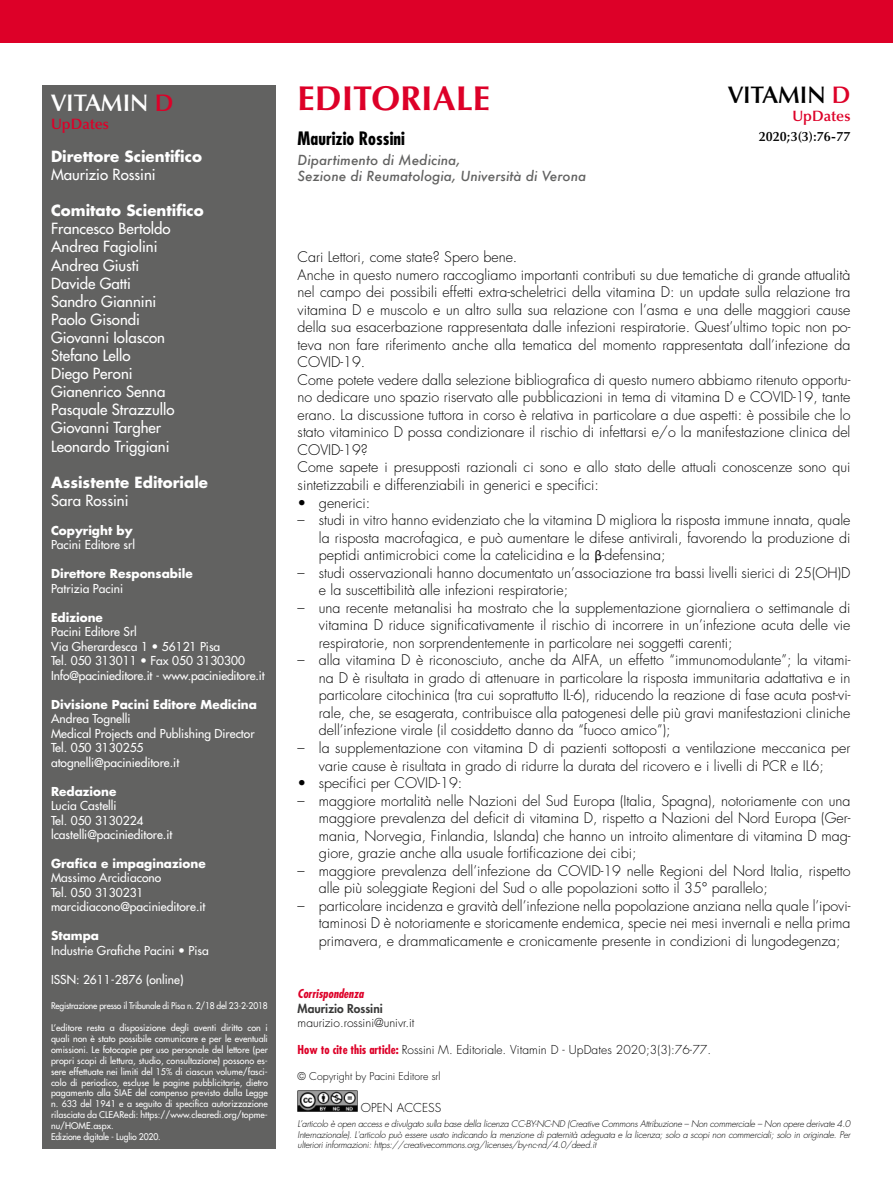
<style>
.page{position:relative;width:893px;height:1191px;background:#fff}
.page>*{position:absolute;margin:0;border:0;box-sizing:border-box;transform-origin:0 0}
.t1{font:700 34.5px "Optima LT Std";color:#dd0028}
.t2{font:600 24px "Optima LT Std";color:#fff}
.t3{font:600 24px "Optima LT Std";color:#000}
.t4{font:700 condensed 18px "Futura Std";color:#000}
.t5{font:500 15px/18.1px "Futura Std";color:#fff}
.t6{font:700 15px "Futura Std";color:#fff}
.t7{font:600 15px "Optima LT Std";color:#dd0028}
.t8{font:300 14.25px/17.5px "Futura Std";color:#000;text-align:justify}
.t9{font:italic 500 13.5px/16.2px "Futura";color:#626261}
.t10{font:600 13.5px "Optima LT Std";color:#000}
.t11{font:500 12px/14.5px "Futura Std";color:#fff}
.t12{font:300 12px "Futura Std";color:#000}
.t13{font:700 12px "Futura Std";color:#fff}
.t14{font:800 12px "Futura Std";color:#3a3a39}
.t15{font:italic 700 condensed 12px "Futura Std";color:#dd0028}
.t16{font:300 10.5px "Futura Std";color:#000}
.t17{font:500 9px/10.9px "Futura Std";color:#fff}
.t18{font:italic 300 9px/10.8px "Futura Std";letter-spacing:-.02em;color:#000;text-align:justify}
.t19{font:500 9px "Futura Std";letter-spacing:-.02em;color:#fff;scale:.95 1}
.s1{color:#dd0028}
.s2{font-family:"Calibri";font-weight:400}
.s3{font-weight:700;font-stretch:condensed;color:#dd0028}
</style>
<div class="page">
<div style="left:43px;top:85px;width:233px;height:1063px;background:#626261"></div>
<div style="left:0;top:0;width:893px;height:43px;background:#dd0028"></div>
<img style="left:298px;top:1090px;width:59px;height:21px">
<h2 class="t2" style="left:51px;top:89px;width:124px">VITAMIN <span class="s1">D</span></h2>
<p class="t7" style="left:51px;top:115px;width:60px">UpDates</p>
<p class="t6" style="left:51px;top:146px;width:152px">Direttore Scientifico</p>
<p class="t5" style="left:51px;top:166px;width:106px">Maurizio Rossini</p>
<p class="t6" style="left:51px;top:201px;width:154px">Comitato Scientifico</p>
<p class="t5" style="left:51px;top:220px;width:125px">Francesco Bertoldo<br>Andrea Fagiolini<br>Andrea Giusti<br>Davide Gatti<br>Sandro Giannini<br>Paolo Gisondi<br>Giovanni Iolascon<br>Stefano Lello<br>Diego Peroni<br>Gianenrico Senna<br>Pasquale Strazzullo<br>Giovanni Targher<br>Leonardo Triggiani</p>
<p class="t6" style="left:51px;top:472px;width:159px">Assistente Editoriale</p>
<p class="t5" style="left:51px;top:491px;width:79px">Sara Rossini</p>
<p class="t13" style="left:51px;top:522px;width:83px">Copyright by</p>
<p class="t11" style="left:51px;top:537px;width:86px">Pacini Editore srl</p>
<p class="t13" style="left:51px;top:566px;width:143px">Direttore Responsabile</p>
<p class="t11" style="left:51px;top:581px;width:74px">Patrizia Pacini</p>
<p class="t13" style="left:51px;top:609px;width:53px">Edizione</p>
<p class="t11" style="left:51px;top:624px;width:215px">Pacini Editore Srl<br>Via Gherardesca 1 • 56121 Pisa<br>Tel. 050 313011 • Fax 050 3130300<br>Info@pacinieditore.it - www.pacinieditore.it</p>
<p class="t13" style="left:51px;top:696px;width:208px">Divisione Pacini Editore Medicina</p>
<p class="t11" style="left:51px;top:711px;width:205px">Andrea Tognelli<br>Medical Projects and Publishing Director<br>Tel. 050 3130255 atognelli@pacinieditore.it</p>
<p class="t13" style="left:51px;top:783px;width:67px">Redazione</p>
<p class="t11" style="left:51px;top:798px;width:123px">Lucia Castelli<br>Tel. 050 3130224 lcastelli@pacinieditore.it</p>
<p class="t13" style="left:51px;top:855px;width:156px">Grafica e impaginazione</p>
<p class="t11" style="left:51px;top:871px;width:156px">Massimo Arcidiacono<br>Tel. 050 3130231 marcidiacono@pacinieditore.it</p>
<p class="t13" style="left:51px;top:928px;width:50px">Stampa</p>
<p class="t11" style="left:51px;top:943px;width:159px">Industrie Grafiche Pacini • Pisa</p>
<p class="t11" style="left:51px;top:972px;width:134px">ISSN: 2611-2876 (online)</p>
<p class="t19" style="left:51px;top:1000px;width:230px">Registrazione presso il Tribunale di Pisa n. 2/18 del 23-2-2018</p>
<p class="t17" style="left:51px;top:1022px;width:218px">L’editore resta a disposizione degli aventi diritto con i quali non è stato possibile comunicare e per le eventuali omissioni. Le fotocopie per uso personale del lettore (per propri scopi di lettura, studio, consultazione) possono es&shy;sere effettuate nei limiti del 15% di ciascun volume/fasci&shy;colo di periodico, escluse le pagine pubblicitarie, dietro pagamento alla SIAE del compenso previsto dalla Legge n. 633 del 1941 e a seguito di specifica autorizzazione rilasciata da CLEARedi: https://www.clearedi.org/topme&shy;nu/HOME.aspx.<br>Edizione digitale - Luglio 2020.</p>
<h1 class="t1" style="left:298px;top:79px;width:194px">EDITORIALE</h1>
<p class="t4" style="left:298px;top:127px;width:109px">Maurizio Rossini</p>
<p class="t9" style="left:298px;top:152px;width:290px">Dipartimento di Medicina,<br>Sezione di Reumatologia, Università di Verona</p>
<h2 class="t3" style="left:728px;top:81px;width:124px">VITAMIN <span class="s1">D</span></h2>
<p class="t7" style="left:792px;top:107px;width:60px">UpDates</p>
<p class="t10" style="left:759px;top:129px;width:93px">2020;3(3):76-77</p>
<p class="t8" style="left:298px;top:248px;width:554px;text-align:left">Cari Lettori, come state? Spero bene.<br>Anche in questo numero raccogliamo importanti contributi su due tematiche di grande attualità nel campo dei possibili effetti extra-scheletrici della vitamina D: un update sulla relazione tra vitamina D e muscolo e un altro sulla sua relazione con l’asma e una delle maggiori cause della sua esacerbazione rappresentata dalle infezioni respiratorie. Quest’ultimo topic non po&shy;teva non fare riferimento anche alla tematica del momento rappresentata dall’infezione da COVID-19.<br>Come potete vedere dalla selezione bibliografica di questo numero abbiamo ritenuto opportu&shy;no dedicare uno spazio riservato alle pubblicazioni in tema di vitamina D e COVID-19, tante erano. La discussione tuttora in corso è relativa in particolare a due aspetti: è possibile che lo stato vitaminico D possa condizionare il rischio di infettarsi e/o la manifestazione clinica del COVID-19?<br>Come sapete i presupposti razionali ci sono e allo stato delle attuali conoscenze sono qui sintetizzabili e differenziabili in generici e specifici:</p>
<p class="t8" style="left:298px;top:494px;width:74px">• generici:</p>
<p class="t8" style="left:319px;top:511px;width:533px;text-indent:-21px">– studi in vitro hanno evidenziato che la vitamina D migliora la risposta immune innata, quale la risposta macrofagica, e può aumentare le difese antivirali, favorendo la produzione di peptidi antimicrobici come la catelicidina e la <span class="s2">β</span>-defensina;</p>
<p class="t8" style="left:319px;top:564px;width:533px;text-indent:-21px">– studi osservazionali hanno documentato un’associazione tra bassi livelli sierici di 25(OH)D e la suscettibilità alle infezioni respiratorie;</p>
<p class="t8" style="left:319px;top:599px;width:533px;text-indent:-21px">– una recente metanalisi ha mostrato che la supplementazione giornaliera o settimanale di vitamina D riduce significativamente il rischio di incorrere in un’infezione acuta delle vie respiratorie, non sorprendentemente in particolare nei soggetti carenti;</p>
<p class="t8" style="left:319px;top:652px;width:533px;text-indent:-21px">– alla vitamina D è riconosciuto, anche da AIFA, un effetto “immunomodulante”; la vitami&shy;na D è risultata in grado di attenuare in particolare la risposta immunitaria adattativa e in particolare citochinica (tra cui soprattutto IL-6), riducendo la reazione di fase acuta post-vi&shy;rale, che, se esagerata, contribuisce alla patogenesi delle più gravi manifestazioni cliniche dell’infezione virale (il cosiddetto danno da “fuoco amico”);</p>
<p class="t8" style="left:298px;top:739px;width:554px;text-align:center">– la supplementazione con vitamina D di pazienti sottoposti a ventilazione meccanica per varie cause è risultata in grado di ridurre la durata del ricovero e i livelli di PCR e IL6;</p>
<p class="t8" style="left:298px;top:774px;width:166px">• specifici per COVID-19:</p>
<p class="t8" style="left:319px;top:792px;width:533px;text-indent:-21px">– maggiore mortalità nelle Nazioni del Sud Europa (Italia, Spagna), notoriamente con una maggiore prevalenza del deficit di vitamina D, rispetto a Nazioni del Nord Europa (Ger&shy;mania, Norvegia, Finlandia, Islanda) che hanno un introito alimentare di vitamina D mag&shy;giore, grazie anche alla usuale fortificazione dei cibi;</p>
<p class="t8" style="left:319px;top:862px;width:533px;text-indent:-21px">– maggiore prevalenza dell’infezione da COVID-19 nelle Regioni del Nord Italia, rispetto alle più soleggiate Regioni del Sud o alle popolazioni sotto il 35° parallelo;</p>
<p class="t8" style="left:319px;top:897px;width:533px;text-indent:-21px">– particolare incidenza e gravità dell’infezione nella popolazione anziana nella quale l’ipovi&shy;taminosi D è notoriamente e storicamente endemica, specie nei mesi invernali e nella prima primavera, e drammaticamente e cronicamente presente in condizioni di lungodegenza;</p>
<p class="t15" style="left:298px;top:986px;width:68px">Corrispondenza</p>
<p class="t14" style="left:298px;top:1000px;width:87px">Maurizio Rossini</p>
<p class="t12" style="left:298px;top:1015px;width:118px">maurizio.rossini@univr.it</p>
<p class="t12" style="left:298px;top:1042px;width:415px"><span class="s3">How to cite this article:</span> Rossini M. Editoriale. Vitamin D - UpDates 2020;3(3):76-77.</p>
<p class="t16" style="left:298px;top:1069px;width:144px">© Copyright by Pacini Editore srl</p>
<p class="t12" style="left:361px;top:1100px;width:82px">OPEN ACCESS</p>
<p class="t18" style="left:298px;top:1118px;width:554px">L’articolo è open access e divulgato sulla base della licenza CC-BY-NC-ND (Creative Commons Attribuzione – Non commerciale – Non opere derivate 4.0<br>Internazionale). L'articolo può essere usato indicando la menzione di paternità adeguata e la licenza; solo a scopi non commerciali; solo in originale. Per ulteriori informazioni: https://creativecommons.org/licenses/by-nc-nd/4.0/deed.it</p>
</div>
